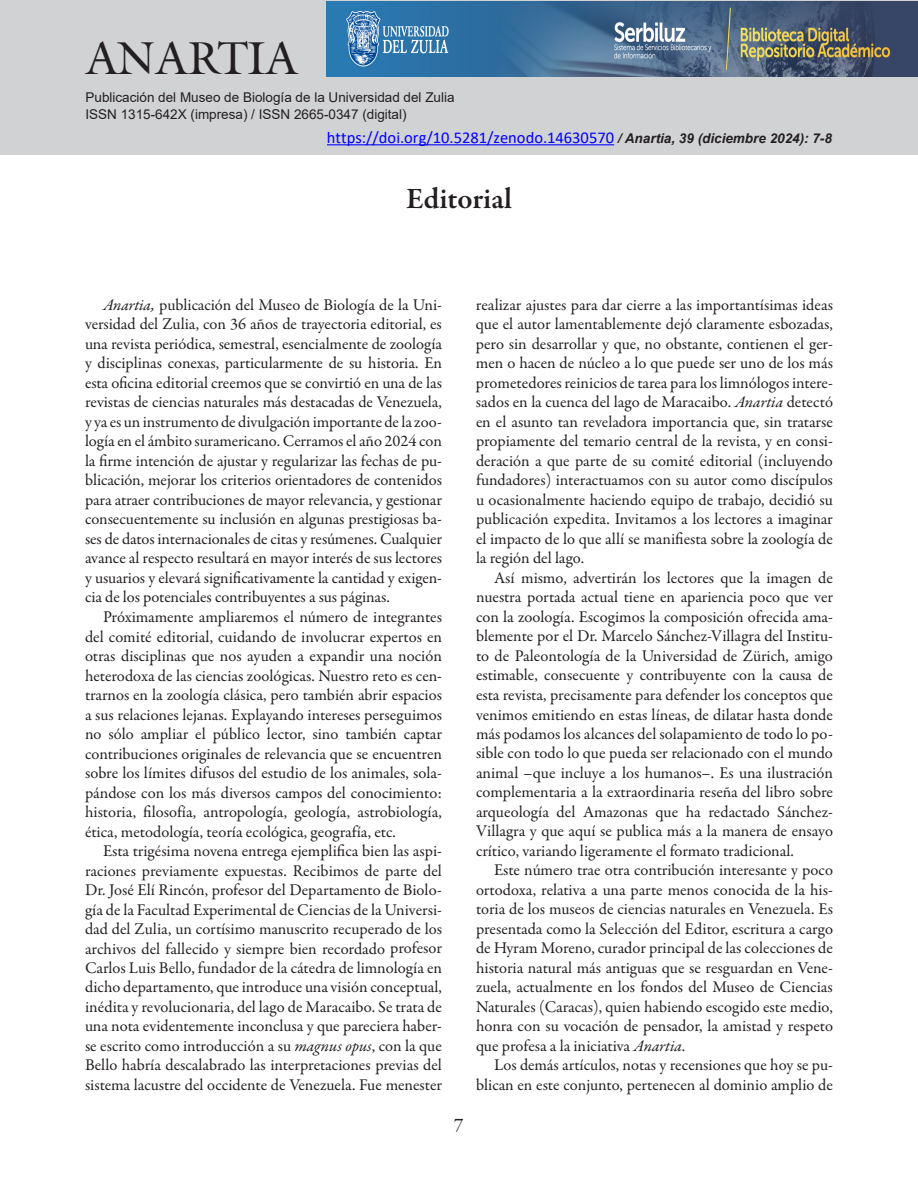
<style>
.page{position:relative;width:918px;height:1188px;background:#fff}
.page>*{position:absolute;margin:0;border:0;box-sizing:border-box;transform-origin:0 0}
.arriba_identi{font:45px "Galliard IT Cby BT";color:#231f20}
.titulos{font:600 30px "Garamond Premr Pro";color:#231f20}
.t1{font:19.5px "Garamond Premr Pro";color:#231f20}
.t2{font:16.5px/19.5px "Garamond Premr Pro";color:#231f20;text-align:justify}
.arriba_identi-3{font:16.5px "Calibri";color:#00f}
.arriba_identi-2{font:13.5px "Arial";color:#231f20}
.s1{font-family:"Arial";font-weight:700;font-style:italic;font-size:13.5px;color:#231f20}
.s2{font-style:italic}
.s3{color:#fff}
</style>
<div class="page">
<div style="left:0;top:0;width:918px;height:155px;background:#d1d2d4"></div>
<hr style="left:327px;top:144px;width:287px;height:1px;background:#00f">
<img style="left:327px;top:1px;width:591px;height:76px">
<p class="arriba_identi" style="left:86px;top:29px;width:214px">ANARTIA</p>
<p class="arriba_identi-2" style="left:86px;top:88px;width:371px">Publicación del Museo de Biología de la Universidad del Zulia</p>
<p class="arriba_identi-2" style="left:86px;top:105px;width:323px">ISSN 1315-642X (impresa) / ISSN 2665-0347 (digital)</p>
<p class="arriba_identi-3" style="left:327px;top:126px;width:506px">https://doi.org/10.5281/zenodo.14630570 <span class="s1">/ Anartia, 39 (diciembre 2024): 7-8</span></p>
<p class="titulos" style="left:406px;top:180px;width:107px">Editorial</p>
<p class="t2" style="left:85px;top:295px;width:358px;text-indent:18px"><span class="s2">Anartia,</span> publicación del Museo de Biología de la Uni&shy;versidad del Zulia, con 36 años de trayectoria editorial, es una revista periódica, semestral, esencialmente de zoología y disciplinas conexas, particularmente de su historia. En esta oficina editorial creemos que se convirtió en una de las revistas de ciencias naturales más destacadas de Venezuela, y ya es un instrumento de divulgación importante de la zoo&shy;logía en el ámbito suramericano. Cerramos el año 2024 con la firme intención de ajustar y regularizar las fechas de pu&shy;blicación, mejorar los criterios orientadores de contenidos para atraer contribuciones de mayor relevancia, y gestionar consecuentemente su inclusión en algunas prestigiosas ba&shy;ses de datos internacionales de citas y resúmenes. Cualquier avance al respecto resultará en mayor interés de sus lectores y usuarios y elevará significativamente la cantidad y exigen&shy;cia de los potenciales contribuyentes a sus páginas.</p>
<p class="t2" style="left:85px;top:607px;width:358px;text-indent:18px">Próximamente ampliaremos el número de integrantes del comité editorial, cuidando de involucrar expertos en otras disciplinas que nos ayuden a expandir una noción heterodoxa de las ciencias zoológicas. Nuestro reto es cen&shy;trarnos en la zoología clásica, pero también abrir espacios a sus relaciones lejanas. Explayando intereses perseguimos no sólo ampliar el público lector, sino también captar contribuciones originales de relevancia que se encuentren sobre los límites difusos del estudio de los animales, sola&shy;pándose con los más diversos campos del conocimiento: historia, filosofía, antropología, geología, astrobiología, ética, metodología, teoría ecológica, geografía, etc.</p>
<p class="t2" style="left:85px;top:841px;width:359px;text-indent:18px">Esta trigésima novena entrega ejemplifica bien las aspi&shy;raciones previamente expuestas. Recibimos de parte del Dr. José Elí Rincón, profesor del Departamento de Biolo&shy;gía de la Facultad Experimental de Ciencias de la Universi&shy;dad del Zulia, un cortísimo manuscrito recuperado de los archivos del fallecido y siempre bien recordado <span class="s3">p</span>rofesor Carlos Luis Bello, fundador de la cátedra de limnología en dicho departamento, que introduce una visión conceptual, inédita y revolucionaria, del lago de Maracaibo. Se trata de una nota evidentemente inconclusa y que pareciera haber&shy;se escrito como introducción a su <span class="s2">magnus opus</span>, con la que Bello habría descalabrado las interpretaciones previas del sistema lacustre del occidente de Venezuela. Fue menester</p>
<p class="t1" style="left:454px;top:1113px;width:11px">7</p>
<p class="t2" style="left:476px;top:295px;width:359px">realizar ajustes para dar cierre a las importantísimas ideas que el autor lamentablemente dejó claramente esbozadas, pero sin desarrollar y que, no obstante, contienen el ger&shy;men o hacen de núcleo a lo que puede ser uno de los más prometedores reinicios de tarea para los limnólogos intere&shy;sados en la cuenca de<span class="s3">l lago de</span> Maracaibo. <span class="s2">Anartia</span> detectó en el asunto tan reveladora importancia que, sin tratarse propiamente del temario central de la revista, y en consi&shy;deración a que parte de su comité editorial (incluyendo fundadores) interactuamos con su autor como discípulos u ocasionalmente haciendo equipo de trabajo, decidió su publicación expedita. Invitamos a los lectores a imaginar el impacto de lo que allí se manifiesta sobre la zoología de la región del lago.</p>
<p class="t2" style="left:476px;top:568px;width:358px;text-indent:18px">Así mismo, advertirán los lectores que la imagen de nuestra portada actual tiene en apariencia poco que ver con la zoología. Escogimos la composición ofrecida ama&shy;blemente por el Dr. Marcelo Sánchez-Villagra del Institu&shy;to de Paleontología de la Universidad de Zürich, amigo estimable, consecuente y contribuyente con la causa de esta revista, precisamente para defender los conceptos que venimos emitiendo en estas líneas, de dilatar hasta donde más podamos los alcances del solapamiento <span class="s3">de todo lo po&shy;sible con todo lo que pueda ser relacionado con el mundo animal</span> –que incluye a los humanos–. Es una ilustración complementaria a la extraordinaria reseña del libro sobre <span class="s3">a</span>rqueología del Amazonas que ha redactado Sánchez-Villagra y que aquí se publica más a la manera de ensayo crítico, variando ligeramente el formato tradicional.</p>
<p class="t2" style="left:476px;top:861px;width:359px;text-indent:18px">Este número trae otra contribución interesante y poco ortodoxa, relativa a una parte menos conocida de la his&shy;toria de los museos de ciencias naturales en Venezuela. Es presentada como la Selección del Editor, escritura a cargo de Hyram Moreno, curador principal de las colecciones de historia natural más antiguas que se resguardan en Vene&shy;zuela, actualmente en los fondos del Museo de Ciencias Naturales (Caracas), quien habiendo escogido este medio, honra con su vocación de pensador, la amistad y respeto que profesa a la iniciativa <span class="s2">Anartia</span>.</p>
<p class="t2" style="left:476px;top:1056px;width:358px;text-align:right">Los demás artículos, notas y recensiones que hoy se pu&shy;blican en este conjunto, pertenecen al dominio amplio de</p>
</div>
